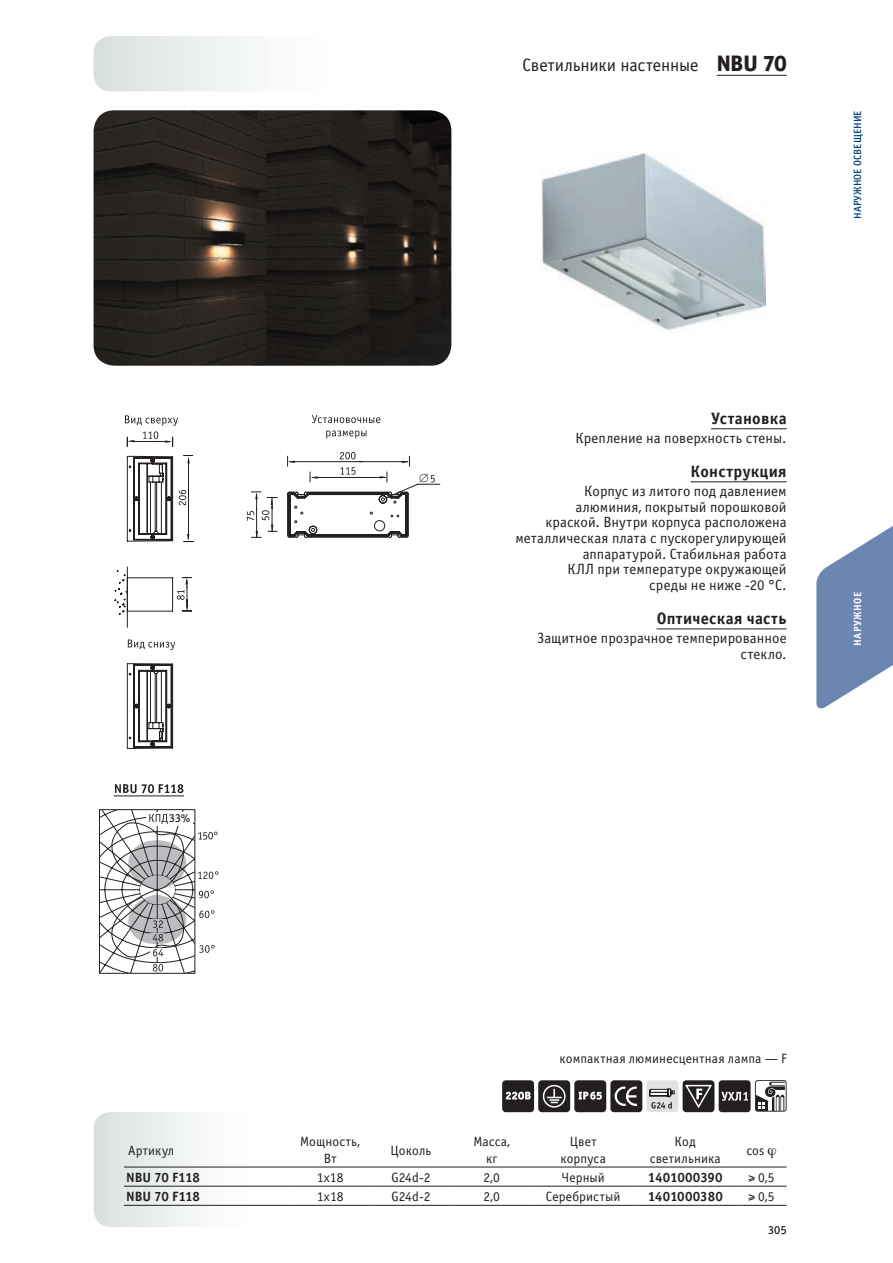
<style>
.page{position:relative;width:893px;height:1263px;background:#fff}
.page>*{position:absolute;margin:0;border:0;box-sizing:border-box;transform-origin:0 0}
.t1{font:18px "Officina Sans Book C";letter-spacing:-.005em;color:#231f20}
.t2{font:16.5px "Officina Sans Bold C";letter-spacing:.02em;color:#231f20}
.t3{font:14.85px/15.8px "Officina Sans Book C";letter-spacing:.005em;color:#231f20;text-align:right}
.t4{font:13.5px/16.5px "Officina Sans Book C";letter-spacing:.01em;color:#231f20;text-align:center}
.t5{font:13.5px "Officina Sans Bold C";letter-spacing:-.01em;color:#231f20}
.t6{font:12px "Officina Sans Medium C";color:#231f20}
.t7{font:11.85px "Officina Sans Medium C";color:#231f20}
.t8{font:10.5px "Officina Sans Medium C";letter-spacing:.01em;color:#004279}
.t9{font:10.5px "Officina Sans Bold C";letter-spacing:.05em;color:#fff}
.s1{font-family:"Officina Sans Extra Bold C";font-size:22.5px}
</style>
<div class="page">
<hr style="left:717px;top:75px;width:70px;height:1px;background:#231f20">
<img style="left:94px;top:110px;width:357px;height:256px">
<svg style="left:94px;top:1112px;width:168px;height:115px"></svg>
<hr style="left:711px;top:428px;width:76px;height:1px;background:#231f20">
<hr style="left:691px;top:482px;width:96px;height:1px;background:#231f20">
<hr style="left:657px;top:629px;width:130px;height:1px;background:#231f20">
<div style="left:502px;top:1080px;width:32px;height:32px;background:#231f20;border-radius:4px"></div>
<svg style="left:506px;top:1092px;width:25px;height:7px"></svg>
<div style="left:538px;top:1080px;width:32px;height:32px;background:#231f20;border-radius:4px"></div>
<svg style="left:542px;top:1084px;width:24px;height:24px"></svg>
<div style="left:574px;top:1080px;width:32px;height:32px;background:#231f20;border-radius:4px"></div>
<svg style="left:579px;top:1092px;width:23px;height:8px"></svg>
<div style="left:610px;top:1080px;width:32px;height:32px;background:#231f20;border-radius:4px"></div>
<svg style="left:614px;top:1086px;width:24px;height:20px"></svg>
<div style="left:646px;top:1080px;width:32px;height:32px;background:#e1e2e4;border-radius:4px"></div>
<svg style="left:649px;top:1088px;width:26px;height:20px"></svg>
<div style="left:683px;top:1080px;width:31px;height:32px;background:#231f20;border-radius:4px"></div>
<svg style="left:685px;top:1084px;width:27px;height:25px"></svg>
<div style="left:719px;top:1080px;width:32px;height:32px;background:#231f20;border-radius:3px"></div>
<svg style="left:721px;top:1092px;width:27px;height:9px"></svg>
<svg style="left:755px;top:1080px;width:30px;height:30px"></svg>
<div style="left:755px;top:1080px;width:32px;height:32px;border:1px solid #333233;border-radius:3px"></div>
<hr style="left:124px;top:1167px;width:166px;height:1px;background:#231f20">
<hr style="left:290px;top:1167px;width:81px;height:1px;background:#231f20">
<hr style="left:371px;top:1167px;width:80px;height:1px;background:#231f20">
<hr style="left:451px;top:1167px;width:81px;height:1px;background:#231f20">
<hr style="left:532px;top:1167px;width:102px;height:1px;background:#231f20">
<hr style="left:634px;top:1167px;width:102px;height:1px;background:#231f20">
<hr style="left:736px;top:1167px;width:51px;height:1px;background:#231f20">
<hr style="left:124px;top:1186px;width:166px;height:1px;background:#231f20">
<hr style="left:290px;top:1186px;width:81px;height:1px;background:#231f20">
<hr style="left:371px;top:1186px;width:80px;height:1px;background:#231f20">
<hr style="left:451px;top:1186px;width:81px;height:1px;background:#231f20">
<hr style="left:532px;top:1186px;width:102px;height:1px;background:#231f20">
<hr style="left:634px;top:1186px;width:102px;height:1px;background:#231f20">
<hr style="left:736px;top:1186px;width:51px;height:1px;background:#231f20">
<hr style="left:124px;top:1205px;width:166px;height:1px;background:#231f20">
<hr style="left:290px;top:1205px;width:81px;height:1px;background:#231f20">
<hr style="left:371px;top:1205px;width:80px;height:1px;background:#231f20">
<hr style="left:451px;top:1205px;width:81px;height:1px;background:#231f20">
<hr style="left:532px;top:1205px;width:102px;height:1px;background:#231f20">
<hr style="left:634px;top:1205px;width:102px;height:1px;background:#231f20">
<hr style="left:736px;top:1205px;width:51px;height:1px;background:#231f20">
<img style="left:541px;top:152px;width:225px;height:180px">
<svg style="left:312px;top:415px;width:68px;height:8px"></svg>
<svg style="left:326px;top:430px;width:40px;height:9px"></svg>
<hr style="left:114px;top:796px;width:70px;height:1px;background:#231f20">
<svg style="left:115px;top:784px;width:68px;height:9px"></svg>
<svg style="left:125px;top:415px;width:53px;height:32px"></svg>
<svg style="left:114px;top:455px;width:80px;height:294px"></svg>
<svg style="left:101px;top:810px;width:117px;height:163px"></svg>
<div style="left:99px;top:809px;width:96px;height:165px;border:1px solid #231f20"></div>
<svg style="left:94px;top:36px;width:155px;height:55px"></svg>
<svg style="left:816px;top:526px;width:77px;height:183px"></svg>
<svg style="left:247px;top:452px;width:193px;height:86px"></svg>
<p class="t7" style="left:169px;top:811px;width:23px">33%</p>
<p class="t1" style="left:522px;top:55px;width:266px">Светильники настенные <span class="s1">NBU 70</span></p>
<p class="t8" style="left:852px;top:219px;width:110px;rotate:-90deg">наружное освещение</p>
<p class="t2" style="left:711px;top:409px;width:77px">Установка</p>
<p class="t3" style="left:575px;top:430px;width:213px">Крепление на поверхность стены.</p>
<p class="t2" style="left:691px;top:462px;width:98px">Конструкция</p>
<p class="t3" style="left:515px;top:483px;width:273px">Корпус из литого под давлением алюминия, покрытый порошковой<br>краской. Внутри корпуса расположена металлическая плата с пускорегулирующей аппаратурой. Стабильная работа<br>КЛЛ при температуре окружающей<br>среды не ниже -20 °C.</p>
<p class="t2" style="left:657px;top:609px;width:131px">Оптическая часть</p>
<p class="t3" style="left:537px;top:630px;width:251px">Защитное прозрачное темперированное стекло.</p>
<p class="t9" style="left:851px;top:646px;width:56px;rotate:-90deg">НАРУЖНОЕ</p>
<p class="t4" style="left:560px;top:1051px;width:229px">компактная люминесцентная лампа — F</p>
<p class="t4" style="left:128px;top:1142px;width:48px">Артикул</p>
<p class="t4" style="left:300px;top:1134px;width:61px">Мощность,<br>Вт</p>
<p class="t4" style="left:391px;top:1142px;width:42px">Цоколь</p>
<p class="t4" style="left:473px;top:1134px;width:38px">Масса, кг</p>
<p class="t4" style="left:560px;top:1134px;width:47px">Цвет корпуса</p>
<p class="t4" style="left:650px;top:1134px;width:73px">Код светильника</p>
<p class="t4" style="left:746px;top:1142px;width:20px">cos</p>
<p class="t5" style="left:126px;top:1169px;width:76px">NBU 70 F118</p>
<p class="t4" style="left:317px;top:1169px;width:28px">1х18</p>
<p class="t4" style="left:391px;top:1169px;width:41px">G24d-2</p>
<p class="t4" style="left:483px;top:1169px;width:18px">2,0</p>
<p class="t4" style="left:561px;top:1169px;width:45px">Черный</p>
<p class="t5" style="left:648px;top:1169px;width:76px">1401000390</p>
<p class="t4" style="left:748px;top:1169px;width:28px">≥ 0,5</p>
<p class="t5" style="left:126px;top:1188px;width:76px">NBU 70 F118</p>
<p class="t4" style="left:317px;top:1188px;width:28px">1х18</p>
<p class="t4" style="left:391px;top:1188px;width:41px">G24d-2</p>
<p class="t4" style="left:483px;top:1188px;width:18px">2,0</p>
<p class="t4" style="left:546px;top:1188px;width:76px">Серебристый</p>
<p class="t5" style="left:648px;top:1188px;width:77px">1401000380</p>
<p class="t4" style="left:748px;top:1188px;width:28px">≥ 0,5</p>
<p class="t6" style="left:768px;top:1223px;width:20px">305</p>
</div>
